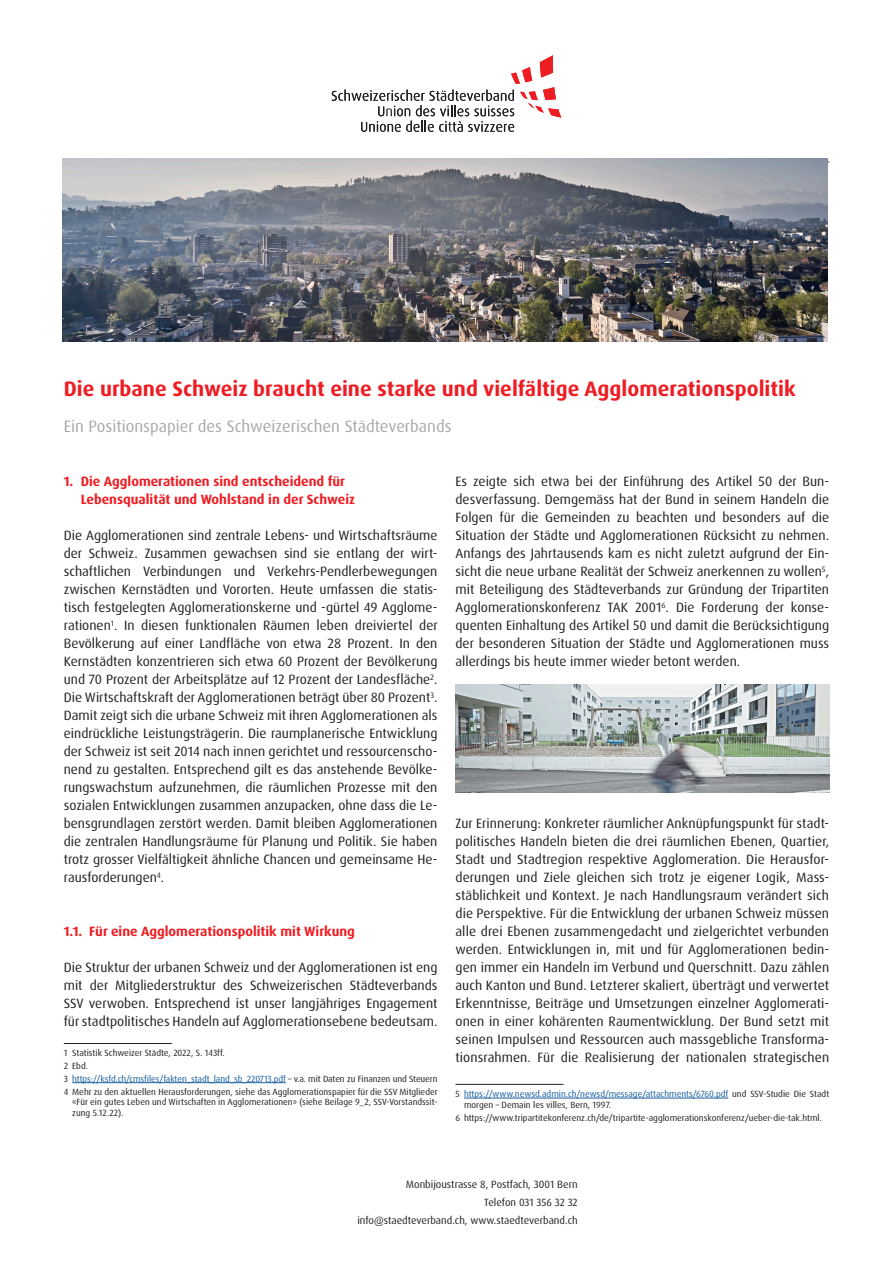
<style>
.page{position:relative;width:893px;height:1263px;background:#fff}
.page>*{position:absolute;margin:0;border:0;box-sizing:border-box;transform-origin:0 0}
.t1{font:700 21px "Dax OT";color:#ee1d23}
.t2{font:16.5px "Dax OT";color:#a8a9ad}
.t3{font:13.5px/18px "Dax OT";color:#231f20;text-align:justify}
.t4{font:700 13.5px/18px "Dax OT";color:#ee1d23}
.t5{font:10.5px "Dax OT";color:#231f20}
.Fussnote{font:9px/10.8px "Dax OT";color:#231f20;text-align:justify}
.Fussnote-2{font:9px/10.8px "Dax OT";letter-spacing:-.005em;color:#175d9e}
.s1{color:#231f20}
</style>
<div class="page">
<hr style="left:64px;top:1043px;width:108px;height:1px;background:#231f20">
<hr style="left:72px;top:1082px;width:214px;height:1px;background:#175d9e">
<hr style="left:64px;top:162px;width:765px;height:1px;background:#231f20">
<hr style="left:455px;top:1084px;width:108px;height:1px;background:#231f20">
<hr style="left:464px;top:1098px;width:264px;height:1px;background:#175d9e">
<svg style="left:332px;top:55px;width:229px;height:77px"></svg>
<img style="left:62px;top:159px;width:766px;height:183px">
<img style="left:455px;top:684px;width:374px;height:108px">
<p class="t1" style="left:64px;top:375px;width:733px">Die urbane Schweiz braucht eine starke und vielfältige Agglomerationspolitik</p>
<p class="t2" style="left:64px;top:416px;width:389px">Ein Positionspapier des Schweizerischen Städteverbands</p>
<p class="t4" style="left:81px;top:472px;width:276px;text-indent:-17px">1. Die Agglomerationen sind entscheidend für<br>Lebensqualität und Wohlstand in der Schweiz</p>
<p class="t3" style="left:64px;top:526px;width:375px">Die Agglomerationen sind zentrale Lebens- und Wirtschaftsräume der Schweiz. Zusammen gewachsen sind sie entlang der wirt&shy;schaftlichen Verbindungen und Verkehrs-Pendlerbewegungen zwischen Kernstädten und Vororten. Heute umfassen die statis&shy;tisch festgelegten Agglomerationskerne und -gürtel 49 Agglome&shy;rationen<sup>1</sup>. In diesen funktionalen Räumen leben dreiviertel der Bevölkerung auf einer Landfläche von etwa 28 Prozent. In den Kernstädten konzentrieren sich etwa 60 Prozent der Bevölkerung und 70 Prozent der Arbeitsplätze auf 12 Prozent der Landesfläche<sup>2</sup>.<br>Die Wirtschaftskraft der Agglomerationen beträgt über 80 Prozent<sup>3</sup>.<br>Damit zeigt sich die urbane Schweiz mit ihren Agglomerationen als eindrückliche Leistungsträgerin. Die raumplanerische Entwicklung der Schweiz ist seit 2014 nach innen gerichtet und ressourcenscho&shy;nend zu gestalten. Entsprechend gilt es das anstehende Bevölke&shy;rungswachstum aufzunehmen, die räumlichen Prozesse mit den sozialen Entwicklungen zusammen anzupacken, ohne dass die Le&shy;bensgrundlagen zerstört werden. Damit bleiben Agglomerationen die zentralen Handlungsräume für Planung und Politik. Sie haben trotz grosser Vielfältigkeit ähnliche Chancen und gemeinsame He&shy;rausforderungen<sup>4</sup>.</p>
<p class="t4" style="left:64px;top:922px;width:293px">1.1. Für eine Agglomerationspolitik mit Wirkung</p>
<p class="t3" style="left:64px;top:958px;width:375px">Die Struktur der urbanen Schweiz und der Agglomerationen ist eng mit der Mitgliederstruktur des Schweizerischen Städteverbands SSV verwoben. Entsprechend ist unser langjähriges Engagement für stadtpolitisches Handeln auf Agglomerationsebene bedeutsam.</p>
<p class="Fussnote" style="left:64px;top:1048px;width:162px">1 Statistik Schweizer Städte, 2022, S. 143ff.</p>
<p class="Fussnote" style="left:64px;top:1060px;width:26px">2 Ebd.</p>
<p class="Fussnote-2" style="left:64px;top:1073px;width:375px"><span class="s1">3</span> https://ksfd.ch/cmsfiles/fakten_stadt_land_sb_220713.pdf <span class="s1">– v.a. mit Daten zu Finanzen und Steuern</span></p>
<p class="Fussnote" style="left:72px;top:1086px;width:367px;text-indent:-9px">4 Mehr zu den aktuellen Herausforderungen, siehe das Agglomerationspapier für die SSV Mitglieder «Für ein gutes Leben und Wirtschaften in Agglomerationen» (siehe Beilage 9_2, SSV-Vorstandssit&shy;zung 5.12.22).</p>
<p class="t3" style="left:455px;top:472px;width:375px">Es zeigte sich etwa bei der Einführung des Artikel 50 der Bun&shy;desverfassung. Demgemäss hat der Bund in seinem Handeln die Folgen für die Gemeinden zu beachten und besonders auf die Situation der Städte und Agglomerationen Rücksicht zu nehmen.<br>Anfangs des Jahrtausends kam es nicht zuletzt aufgrund der Ein&shy;sicht die neue urbane Realität der Schweiz anerkennen zu wollen<sup>5</sup>, mit Beteiligung des Städteverbands zur Gründung der Tripartiten Agglomerationskonferenz TAK 2001<sup>6</sup>. Die Forderung der konse&shy;quenten Einhaltung des Artikel 50 und damit die Berücksichtigung der besonderen Situation der Städte und Agglomerationen muss allerdings bis heute immer wieder betont werden.</p>
<p class="t3" style="left:455px;top:814px;width:375px">Zur Erinnerung: Konkreter räumlicher Anknüpfungspunkt für stadt&shy;politisches Handeln bieten die drei räumlichen Ebenen, Quartier, Stadt und Stadtregion respektive Agglomeration. Die Herausfor&shy;derungen und Ziele gleichen sich trotz je eigener Logik, Mass&shy;stäblichkeit und Kontext. Je nach Handlungsraum verändert sich die Perspektive. Für die Entwicklung der urbanen Schweiz müssen alle drei Ebenen zusammengedacht und zielgerichtet verbunden werden. Entwicklungen in, mit und für Agglomerationen bedin&shy;gen immer ein Handeln im Verbund und Querschnitt. Dazu zählen auch Kanton und Bund. Letzterer skaliert, überträgt und verwertet Erkenntnisse, Beiträge und Umsetzungen einzelner Agglomerati&shy;onen in einer kohärenten Raumentwicklung. Der Bund setzt mit seinen Impulsen und Ressourcen auch massgebliche Transforma&shy;tionsrahmen. Für die Realisierung der nationalen strategischen</p>
<p class="Fussnote-2" style="left:464px;top:1089px;width:367px;text-indent:-9px"><span class="s1">5</span> https://www.newsd.admin.ch/newsd/message/attachments/6760.pdf <span class="s1">und SSV-Studie Die Stadt morgen – Demain les villes, Bern, 1997.</span></p>
<p class="Fussnote" style="left:455px;top:1112px;width:368px">6 https://www.tripartitekonferenz.ch/de/tripartite-agglomerationskonferenz/ueber-die-tak.html.</p>
<p class="t5" style="left:406px;top:1178px;width:173px">Monbijoustrasse 8, Postfach, 3001 Bern</p>
<p class="t5" style="left:484px;top:1196px;width:95px">Telefon 031 356 32 32</p>
<p class="t5" style="left:357px;top:1214px;width:222px">info@staedteverband.ch, www.staedteverband.ch</p>
</div>
